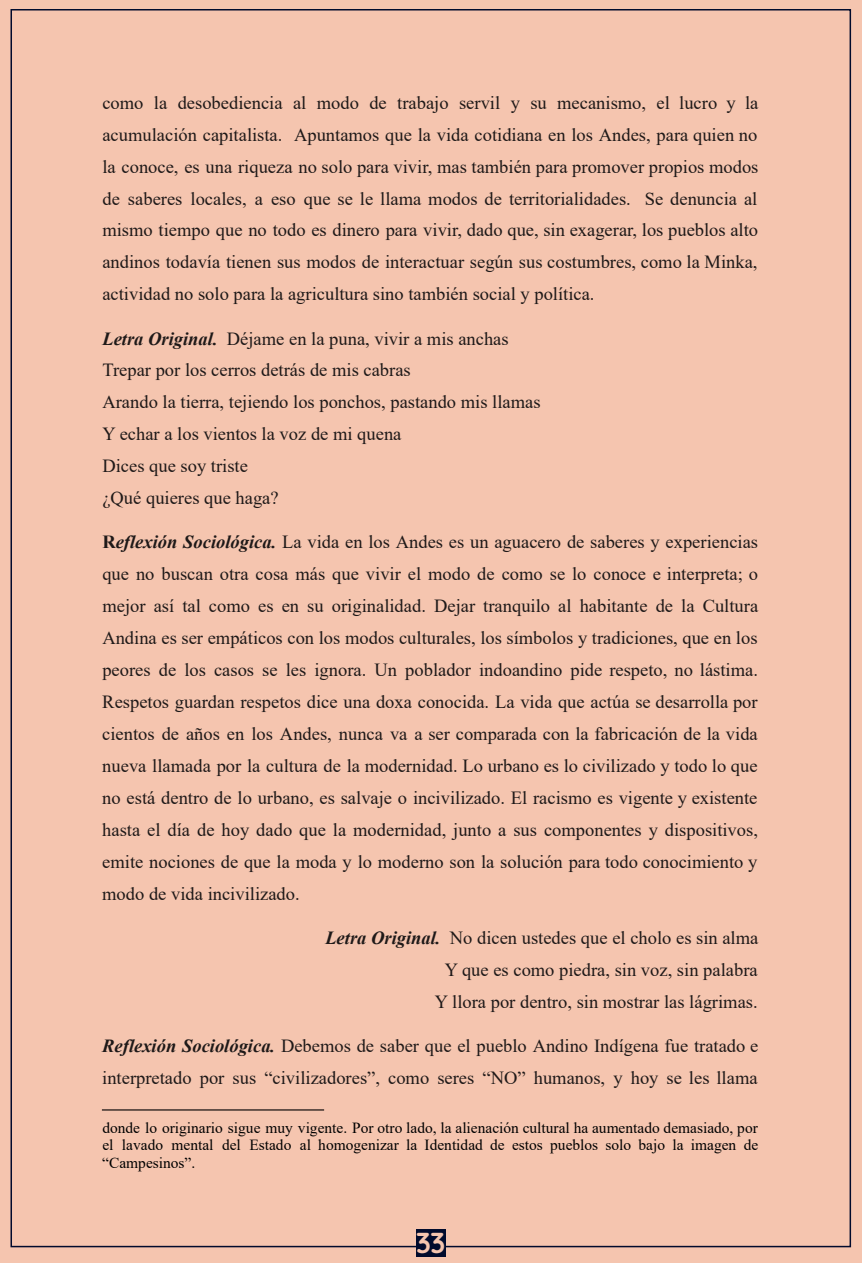
<style>
.page{position:relative;width:862px;height:1263px;background:#fff}
.page>*{position:absolute;margin:0;border:0;box-sizing:border-box;transform-origin:0 0}
.t1{font:300 29.1px "Quicksand";color:#f5c5af}
.t2{font:18.45px/32px "Times New Roman";color:#202124;text-align:justify}
.t3{font:15.45px/17.7px "Times New Roman";color:#000;text-align:justify}
.s1{font-weight:700;font-style:italic}
.s2{font-weight:700}
</style>
<div class="page">
<div style="left:0;top:0;width:861px;height:1263px;background:#f5c5af"></div>
<hr style="left:102px;top:1109px;width:222px;height:1px;background:#000">
<div style="left:416px;top:1229px;width:30px;height:28px;background:#010b2d"></div>
<p class="t2" style="left:102px;top:86px;width:657px">como la desobediencia al modo de trabajo servil y su mecanismo, el lucro y la acumulación capitalista. Apuntamos que la vida cotidiana en los Andes, para quien no la conoce, es una riqueza no solo para vivir, mas también para promover propios modos de saberes locales, a eso que se le llama modos de territorialidades. Se denuncia al mismo tiempo que no todo es dinero para vivir, dado que, sin exagerar, los pueblos alto andinos todavía tienen sus modos de interactuar según sus costumbres, como la Minka, actividad no solo para la agricultura sino también social y política.</p>
<p class="t2" style="left:102px;top:322px;width:439px;text-align:left"><span class="s1">Letra Original.</span> Déjame en la puna, vivir a mis anchas Trepar por los cerros detrás de mis cabras<br>Arando la tierra, tejiendo los ponchos, pastando mis llamas Y echar a los vientos la voz de mi quena<br>Dices que soy triste<br>¿Qué quieres que haga?</p>
<p class="t2" style="left:102px;top:526px;width:657px"><span class="s2">R</span><span class="s1">eflexión Sociológica.</span> La vida en los Andes es un aguacero de saberes y experiencias que no buscan otra cosa más que vivir el modo de como se lo conoce e interpreta; o mejor así tal como es en su originalidad. Dejar tranquilo al habitante de la Cultura Andina es ser empáticos con los modos culturales, los símbolos y tradiciones, que en los peores de los casos se les ignora. Un poblador indoandino pide respeto, no lástima.<br>Respetos guardan respetos dice una doxa conocida. La vida que actúa se desarrolla por cientos de años en los Andes, nunca va a ser comparada con la fabricación de la vida nueva llamada por la cultura de la modernidad. Lo urbano es lo civilizado y todo lo que no está dentro de lo urbano, es salvaje o incivilizado. El racismo es vigente y existente hasta el día de hoy dado que la modernidad, junto a sus componentes y dispositivos, emite nociones de que la moda y lo moderno son la solución para todo conocimiento y modo de vida incivilizado.</p>
<p class="t2" style="left:325px;top:921px;width:434px;text-align:right"><span class="s1">Letra Original.</span> No dicen ustedes que el cholo es sin alma<br>Y que es como piedra, sin voz, sin palabra<br>Y llora por dentro, sin mostrar las lágrimas.</p>
<p class="t2" style="left:102px;top:1029px;width:657px"><span class="s1">Reflexión Sociológica.</span> Debemos de saber que el pueblo Andino Indígena fue tratado e interpretado por sus “civilizadores”, como seres “NO” humanos, y hoy se les llama</p>
<p class="t3" style="left:102px;top:1118px;width:657px">donde lo originario sigue muy vigente. Por otro lado, la alienación cultural ha aumentado demasiado, por el lavado mental del Estado al homogenizar la Identidad de estos pueblos solo bajo la imagen de “Campesinos”.</p>
<h1 class="t1" style="left:415px;top:1220px;width:31px">33</h1>
</div>
